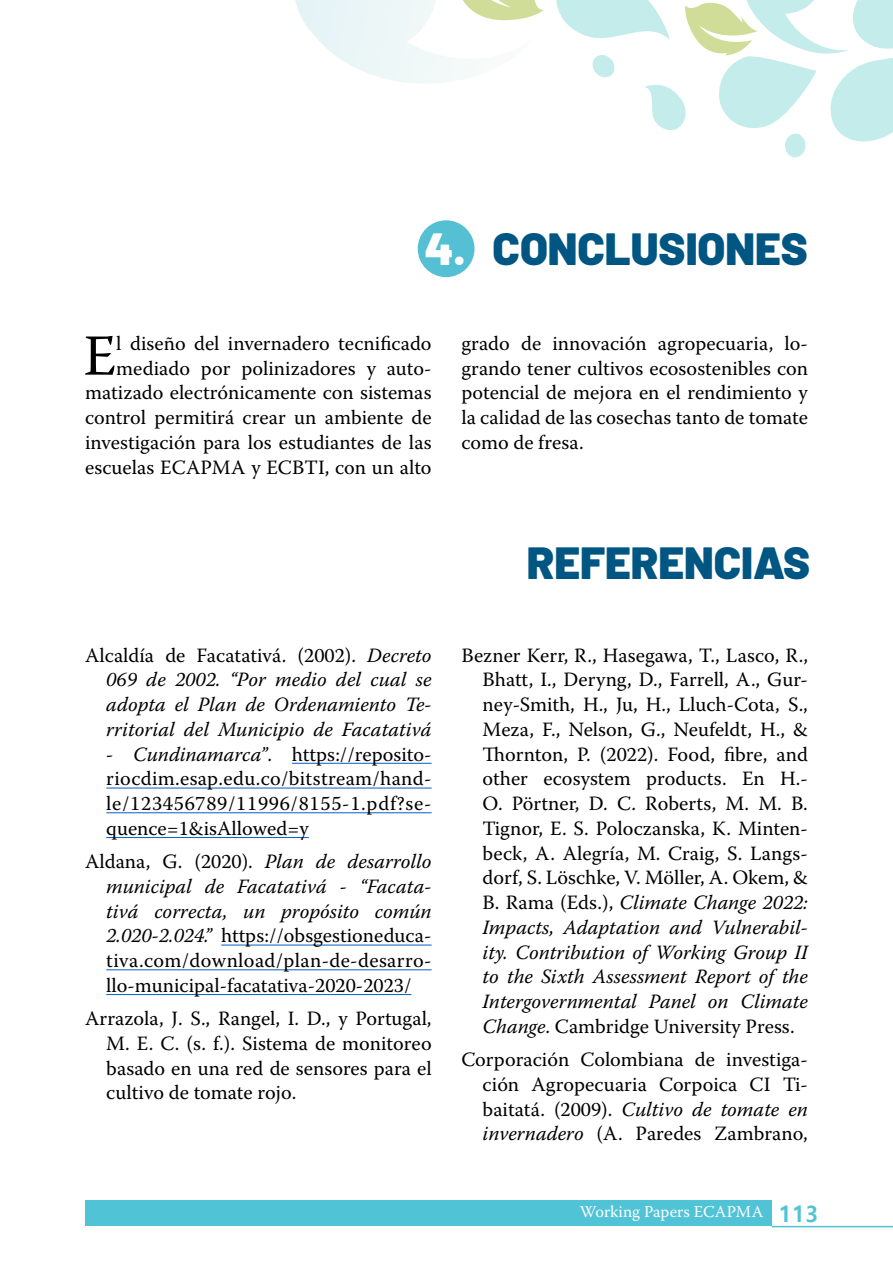
<style>
.page{position:relative;width:893px;height:1263px;background:#fff}
.page>*{position:absolute;margin:0;border:0;box-sizing:border-box;transform-origin:0 0}
.t1{font:57.75px "Warnock Pro";color:#000}
.t2{font:900 45px "Barlow";color:#005682}
.t3{font:20.25px/24.8px "Warnock Pro";color:#000;text-align:justify}
.t4{font:italic 20.25px/24.8px "Warnock Pro";color:#000;text-align:justify}
.t5{font:16.5px "Warnock Pro";color:#fff}
.s1{color:#fff}
.s2{font-style:normal}
.s3{font-style:italic}
.s4{font-family:"Malgun Gothic";font-weight:700;font-size:22.5px;color:#51c3d6}
</style>
<div class="page">
<svg style="left:785px;top:133px;width:21px;height:25px"></svg>
<svg style="left:295px;top:0;width:598px;height:148px"></svg>
<div style="left:85px;top:1200px;width:687px;height:26px;background:#51c3d6"></div>
<hr style="left:772px;top:1226px;width:121px;height:1px;background:#51c3d6">
<div style="left:418px;top:220px;width:56px;height:57px;background:#55c0d4;border-radius:50%"></div>
<hr style="left:292px;top:763px;width:140px;height:1px;background:#0563c1">
<hr style="left:106px;top:787px;width:326px;height:1px;background:#0563c1">
<hr style="left:106px;top:812px;width:326px;height:1px;background:#0563c1">
<hr style="left:106px;top:837px;width:203px;height:1px;background:#0563c1">
<hr style="left:221px;top:944px;width:211px;height:1px;background:#0563c1">
<hr style="left:106px;top:969px;width:326px;height:1px;background:#0563c1">
<hr style="left:106px;top:994px;width:305px;height:1px;background:#0563c1">
<h2 class="t2" style="left:425px;top:215px;width:385px"><span class="s1">4.</span> CONCLUSIONES</h2>
<p class="t3" style="left:85px;top:330px;width:348px;text-align:right">l diseño del invernadero tecnificado mediado por polinizadores y auto&shy;matizado electrónicamente con sistemas control permitirá crear un ambiente de investigación para los estudiantes de las escuelas ECAPMA y ECBTI, con un alto</p>
<h1 class="t1" style="left:84px;top:321px;width:34px">E</h1>
<p class="t4" style="left:106px;top:642px;width:327px;text-indent:-21px"><span class="s2">Alcaldía de Facatativá. (2002).</span> Decreto 069 de 2002. “Por medio del cual se adopta el Plan de Ordenamiento Te&shy;rritorial del Municipio de Facatativá</p>
<p class="t3" style="left:106px;top:741px;width:327px"><span class="s3">- Cundinamarca”</span>. https://reposito&shy;riocdim.esap.edu.co/bitstream/hand&shy;le/123456789/11996/8155-1.pdf?se&shy;quence=1&amp;isAllowed=y</p>
<p class="t3" style="left:106px;top:849px;width:327px;text-indent:-21px">Aldana, G. (2020). <span class="s3">Plan de desarrollo municipal de Facatativá - “Facata&shy;tivá correcta, un propósito común 2.020-2.024.”</span> https://obsgestioneduca&shy;tiva.com/download/plan-de-desarro&shy;llo-municipal-facatativa-2020-2023/</p>
<p class="t3" style="left:106px;top:1006px;width:327px;text-indent:-21px">Arrazola, J. S., Rangel, I. D., y Portugal, M. E. C. (s. f.). Sistema de monitoreo basado en una red de sensores para el cultivo de tomate rojo.</p>
<p class="t3" style="left:461px;top:330px;width:348px">grado de innovación agropecuaria, lo&shy;grando tener cultivos ecosostenibles con potencial de mejora en el rendimiento y la calidad de las cosechas tanto de tomate como de fresa.</p>
<h2 class="t2" style="left:527px;top:529px;width:285px">REFERENCIAS</h2>
<p class="t3" style="left:483px;top:642px;width:327px;text-indent:-21px">Bezner Kerr, R., Hasegawa, T., Lasco, R., Bhatt, I., Deryng, D., Farrell, A., Gur&shy;ney-Smith, H., Ju, H., Lluch-Cota, S., Meza, F., Nelson, G., Neufeldt, H., &amp; Thornton, P. (2022). Food, fibre, and other ecosystem products. En H.- O. Pörtner, D. C. Roberts, M. M. B.<br>Tignor, E. S. Poloczanska, K. Minten&shy;beck, A. Alegría, M. Craig, S. Langs&shy;dorf, S. Löschke, V. Möller, A. Okem, &amp; B. Rama (Eds.), <span class="s3">Climate Change 2022:<br>Impacts, Adaptation and Vulnerabil&shy;ity. Contribution of Working Group II to the Sixth Assessment Report of the Intergovernmental Panel on Climate Change</span>. Cambridge University Press.</p>
<p class="t3" style="left:483px;top:1047px;width:327px;text-indent:-21px">Corporación Colombiana de investiga&shy;ción Agropecuaria Corpoica CI Ti&shy;baitatá. (2009). <span class="s3">Cultivo de tomate en invernadero</span> (A. Paredes Zambrano,</p>
<p class="t5" style="left:580px;top:1201px;width:240px">Working Papers ECAPMA <span class="s4">113</span></p>
</div>
